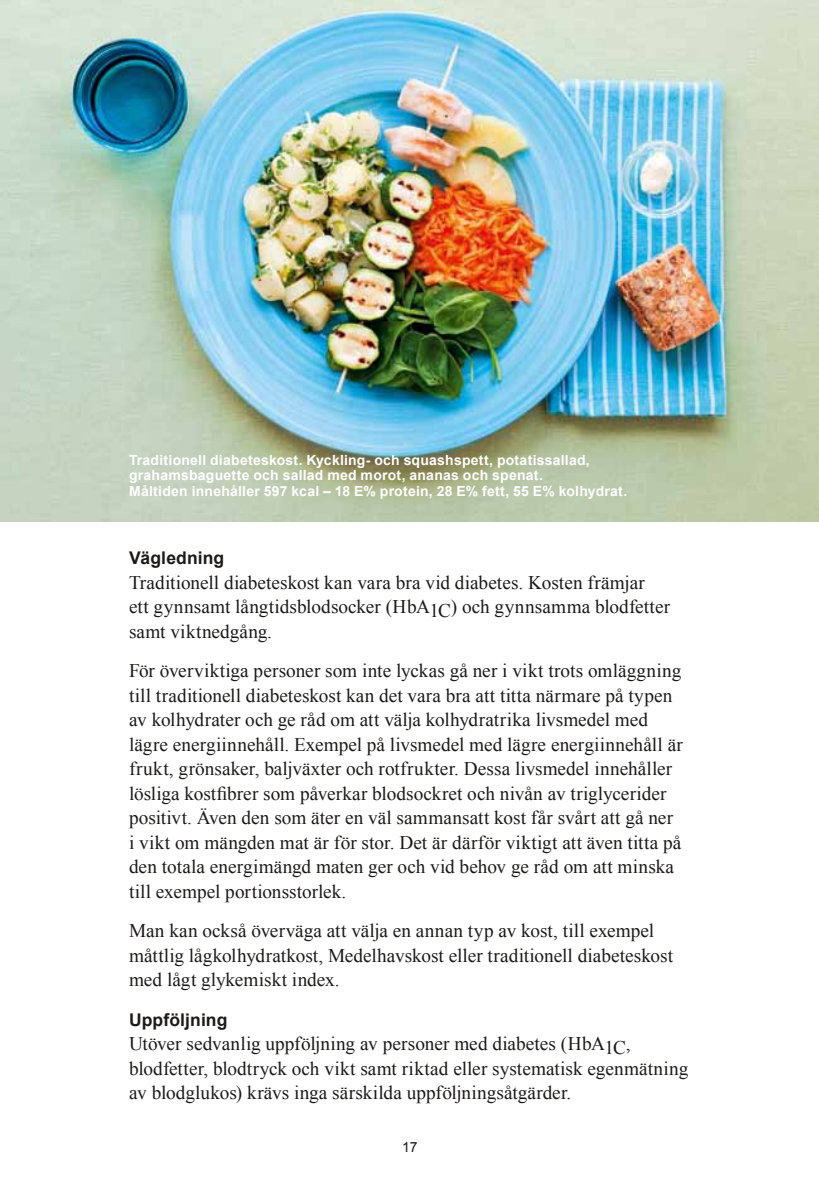
<style>
.page{position:relative;width:819px;height:1201px;background:#fff}
.page>*{position:absolute;margin:0;border:0;box-sizing:border-box;transform-origin:0 0}
.t1{font:19.25px/24.5px "Times New Roman";letter-spacing:.005em;color:#1b1a19}
.t2{font:700 17.5px "Arial";letter-spacing:.005em;color:#1b1a19}
.t3{font:700 14px/15.8px "Arial";letter-spacing:.015em;color:#fff}
.t4{font:14px "Arial";color:#1b1a19}
</style>
<div class="page">
<img style="left:0;top:0;width:819px;height:521px">
<p class="t3" style="left:129px;top:452px;width:499px">Traditionell diabeteskost. Kyckling- och squashspett, potatissallad, grahamsbaguette och sallad med morot, ananas och spenat.<br>Måltiden innehåller 597 kcal – 18 E% protein, 28 E% fett, 55 E% kolhydrat.</p>
<p class="t2" style="left:129px;top:546px;width:97px">Vägledning</p>
<p class="t1" style="left:129px;top:570px;width:542px">Traditionell diabeteskost kan vara bra vid diabetes. Kosten främjar<br>ett gynnsamt långtidsblodsocker (HbA1C) och gynnsamma blodfetter samt viktnedgång.</p>
<p class="t1" style="left:129px;top:658px;width:555px">För överviktiga personer som inte lyckas gå ner i vikt trots omläggning till traditionell diabeteskost kan det vara bra att titta närmare på typen av kolhydrater och ge råd om att välja kolhydratrika livsmedel med lägre energiinnehåll. Exempel på livsmedel med lägre energiinnehåll är frukt, grönsaker, baljväxter och rotfrukter. Dessa livsmedel innehåller lösliga kostfibrer som påverkar blodsockret och nivån av triglycerider positivt. Även den som äter en väl sammansatt kost får svårt att gå ner i vikt om mängden mat är för stor. Det är därför viktigt att även titta på den totala energimängd maten ger och vid behov ge råd om att minska till exempel portionsstorlek.</p>
<p class="t1" style="left:129px;top:918px;width:545px">Man kan också överväga att välja en annan typ av kost, till exempel måttlig lågkolhydratkost, Medelhavskost eller traditionell diabeteskost med lågt glykemiskt index.</p>
<p class="t2" style="left:129px;top:1007px;width:100px">Uppföljning</p>
<p class="t1" style="left:129px;top:1031px;width:561px">Utöver sedvanlig uppföljning av personer med diabetes (HbA1C, blodfetter, blodtryck och vikt samt riktad eller systematisk egenmätning av blodglukos) krävs inga särskilda uppföljningsåtgärder.</p>
<p class="t4" style="left:402px;top:1137px;width:17px">17</p>
</div>
